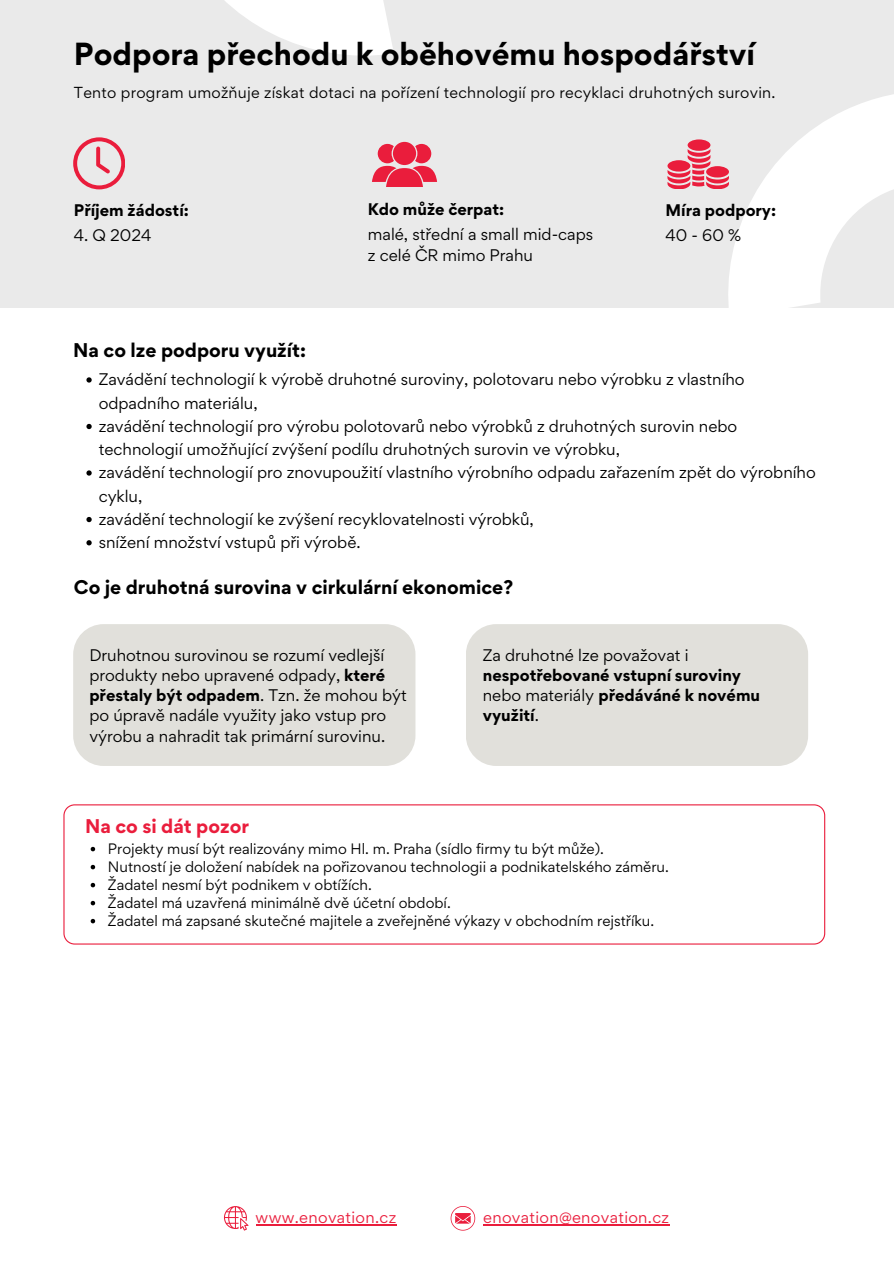
<style>
.page{position:relative;width:894px;height:1264px;background:#fff}
.page>*{position:absolute;margin:0;border:0;box-sizing:border-box;transform-origin:0 0}
.t1{font:700 28.5px "Gordita";color:#000}
.t2{font:700 17.7px "Gordita";color:#000}
.t3{font:700 17.7px "Gordita";color:#ea1d3c}
.t4{font:15px/20.2px "Gordita";color:#000}
.t5{font:700 15px/20.2px "Gordita";color:#000}
.t6{font:14.7px "Gordita";letter-spacing:.02em;color:#ea1d3c}
.t7{font:14.25px "Gordita";letter-spacing:.015em;color:#000}
.t8{font:13.5px "Gordita";color:#000}
.s1{font-weight:700}
.s2{font-weight:400}
</style>
<div class="page">
<div style="left:0;top:0;width:893px;height:308px;background:#eaeaea"></div>
<svg style="left:372px;top:144px;width:65px;height:43px"></svg>
<div style="left:393px;top:142px;width:23px;height:23px;background:#ea1d3c;border-radius:50%"></div>
<svg style="left:73px;top:137px;width:52px;height:52px"></svg>
<svg style="left:86px;top:377px;width:6px;height:5px"></svg>
<svg style="left:86px;top:424px;width:6px;height:5px"></svg>
<svg style="left:86px;top:470px;width:6px;height:5px"></svg>
<svg style="left:86px;top:517px;width:6px;height:5px"></svg>
<svg style="left:86px;top:540px;width:6px;height:5px"></svg>
<svg style="left:225px;top:0;width:169px;height:56px"></svg>
<svg style="left:667px;top:94px;width:226px;height:214px"></svg>
<svg style="left:63px;top:804px;width:762px;height:140px"></svg>
<svg style="left:91px;top:846px;width:4px;height:5px"></svg>
<svg style="left:91px;top:864px;width:4px;height:5px"></svg>
<svg style="left:91px;top:882px;width:4px;height:5px"></svg>
<svg style="left:91px;top:900px;width:4px;height:5px"></svg>
<svg style="left:91px;top:918px;width:4px;height:5px"></svg>
<div style="left:73px;top:624px;width:342px;height:142px;background:#e1e0db;border-radius:30px"></div>
<div style="left:465px;top:624px;width:342px;height:142px;background:#e1e0db;border-radius:30px"></div>
<svg style="left:224px;top:1206px;width:24px;height:24px"></svg>
<svg style="left:450px;top:1206px;width:25px;height:24px"></svg>
<hr style="left:255px;top:1223px;width:141px;height:1px;background:#ea1d3c">
<hr style="left:483px;top:1223px;width:186px;height:1px;background:#ea1d3c">
<p class="t1" style="left:74px;top:35px;width:682px">Podpora přechodu k oběhovému hospodářství</p>
<p class="t7" style="left:74px;top:83px;width:702px">Tento program umožňuje získat dotaci na pořízení technologií pro recyklaci druhotných surovin.</p>
<p class="t5" style="left:74px;top:200px;width:116px">Příjem žádostí:</p>
<p class="t4" style="left:74px;top:225px;width:79px">4. Q 2024</p>
<h2 class="t5" style="left:368px;top:199px;width:138px">Kdo může čerpat:</h2>
<p class="t4" style="left:368px;top:223px;width:227px;line-height:21px">malé, střední a small mid-caps z celé ČR mimo Prahu</p>
<p class="t5" style="left:665px;top:200px;width:112px">Míra podpory:</p>
<p class="t4" style="left:665px;top:225px;width:77px">40-60%</p>
<h1 class="t2" style="left:73px;top:338px;width:234px">Na co lze podporu využít:</h1>
<h5 class="t4" style="left:99px;top:368px;width:647px;line-height:23.2px">Zavádění technologií k výrobě druhotné suroviny, polotovaru nebo výrobku z vlastního odpadního materiálu,</h5>
<p class="t4" style="left:99px;top:414px;width:640px;line-height:23.2px">zavádění technologií pro výrobu polotovarů nebo výrobků z druhotných surovin nebo technologií umožňující zvýšení podílu druhotných surovin ve výrobku,</p>
<h4 class="t4" style="left:99px;top:461px;width:718px;line-height:23.2px">zavádění technologií pro znovupoužití vlastního výrobního odpadu zařazením zpět do výrobního cyklu,</h4>
<h3 class="t4" style="left:99px;top:509px;width:436px">zavádění technologií ke zvýšení recyklovatelnosti výrobků,</h3>
<p class="t4" style="left:99px;top:532px;width:263px">snížení množství vstupů při výrobě.</p>
<h2 class="t2" style="left:74px;top:574px;width:440px">Co je druhotná surovina v cirkulární ekonomice?</h2>
<p class="t4" style="left:89px;top:644px;width:319px">Druhotnou surovinou se rozumí vedlejší produkty nebo upravené odpady, <span class="s1">které přestaly být odpadem</span>. Tzn. že mohou být po úpravě nadále využity jako vstup pro výrobu a nahradit tak primární surovinu.</p>
<p class="t5" style="left:482px;top:644px;width:279px"><span class="s2">Za druhotné lze považovat i </span>nespotřebované vstupní suroviny <span class="s2">nebo materiály</span> předáváné k novému využití<span class="s2">.</span></p>
<h4 class="t3" style="left:85px;top:814px;width:165px">Na co si dát pozor</h4>
<h5 class="t8" style="left:108px;top:839px;width:497px">Projekty musí být realizovány mimo Hl. m. Praha (sídlo firmy tu být může).</h5>
<p class="t8" style="left:108px;top:857px;width:562px">Nutností je doložení nabídek na pořizovanou technologii a podnikatelského záměru.</p>
<h4 class="t8" style="left:108px;top:875px;width:265px">Žadatel nesmí být podnikem v obtížích.</h4>
<p class="t8" style="left:108px;top:893px;width:344px">Žadatel má uzavřená minimálně dvě účetní období.</p>
<h2 class="t8" style="left:108px;top:911px;width:547px">Žadatel má zapsané skutečné majitele a zveřejněné výkazy v obchodním rejstříku.</h2>
<p class="t6" style="left:255px;top:1207px;width:142px">www.enovation.cz</p>
<p class="t6" style="left:483px;top:1207px;width:187px">enovation@enovation.cz</p>
</div>
